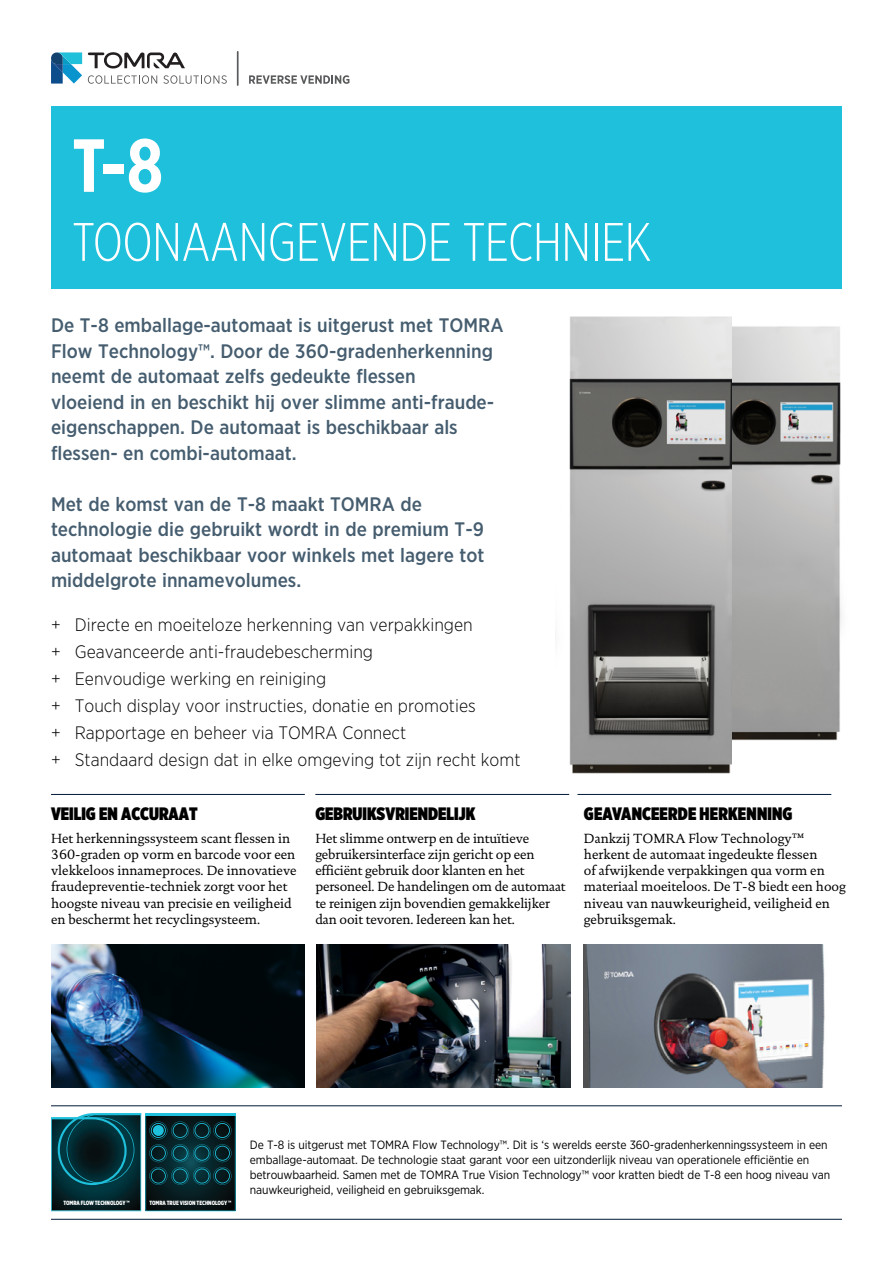
<style>
.page{position:relative;width:893px;height:1263px;background:#fff}
.page>*{position:absolute;margin:0;border:0;box-sizing:border-box;transform-origin:0 0}
.t1{font:700 75px "Gotham X Narrow";color:#fff}
.t2{font:300 54px "Gotham X Narrow";letter-spacing:-.01em;color:#fff}
.t3{font:500 19.5px/25.5px "Gotham Narrow";color:#455d6f}
.t4{font:300 18px/27px "Gotham Narrow";color:#000}
.t5{font:900 18px "Gotham X Narrow";color:#000}
.t6{font:13.5px/16.2px "DTL Documenta T";color:#000}
.t7{font:12px/15px "Gotham Narrow";letter-spacing:-.01em;color:#000}
.t8{font:900 6.15px "Gotham X Narrow";letter-spacing:-.01em;color:#fff}
</style>
<div class="page">
<img style="left:696px;top:316px;width:146px;height:425px">
<img style="left:569px;top:317px;width:163px;height:457px">
<div style="left:51px;top:106px;width:791px;height:183px;background:#1fc0db"></div>
<svg style="left:51px;top:52px;width:176px;height:32px"></svg>
<hr style="left:237px;top:51px;width:2px;height:35px;background:#595a5c">
<svg style="left:249px;top:75px;width:100px;height:9px"></svg>
<hr style="left:51px;top:794px;width:254px;height:1px;background:#001a38">
<hr style="left:315px;top:794px;width:254px;height:1px;background:#001a38">
<hr style="left:577px;top:794px;width:254px;height:1px;background:#001a38">
<img style="left:51px;top:945px;width:254px;height:142px">
<img style="left:317px;top:945px;width:253px;height:142px">
<img style="left:584px;top:945px;width:241px;height:142px">
<hr style="left:51px;top:1105px;width:791px;height:1px;background:#001a38">
<hr style="left:51px;top:1219px;width:791px;height:1px;background:#001a38">
<svg style="left:51px;top:1113px;width:185px;height:98px;background:#0f3b43"></svg>
<h1 class="t1" style="left:72px;top:119px;width:92px">T-8</h1>
<h2 class="t2" style="left:72px;top:210px;width:580px">TOONAANGEVENDE TECHNIEK</h2>
<p class="t3" style="left:51px;top:313px;width:454px">De T-8 emballage-automaat is uitgerust met TOMRA Flow Technology™. Door de 360-gradenherkenning neemt de automaat zelfs gedeukte flessen<br>vloeiend in en beschikt hij over slimme anti-fraude&shy;eigenschappen. De automaat is beschikbaar als flessen- en combi-automaat.</p>
<h3 class="t3" style="left:51px;top:491px;width:435px">Met de komst van de T-8 maakt TOMRA de technologie die gebruikt wordt in de premium T-9 automaat beschikbaar voor winkels met lagere tot middelgrote innamevolumes.</h3>
<p class="t4" style="left:51px;top:611px;width:471px">+ Directe en moeiteloze herkenning van verpakkingen<br>+ Geavanceerde anti-fraudebescherming<br>+ Eenvoudige werking en reiniging<br>+ Touch display voor instructies, donatie en promoties<br>+ Rapportage en beheer via TOMRA Connect<br>+ Standaard design dat in elke omgeving tot zijn recht komt</p>
<h3 class="t5" style="left:51px;top:802px;width:148px">VEILIG EN ACCURAAT</h3>
<h3 class="t5" style="left:315px;top:802px;width:162px">GEBRUIKSVRIENDELIJK</h3>
<p class="t6" style="left:51px;top:830px;width:247px">Het herkenningssysteem scant flessen in 360-graden op vorm en barcode voor een vlekkeloos innameproces. De innovatieve fraudepreventie-techniek zorgt voor het hoogste niveau van precisie en veiligheid en beschermt het recyclingsysteem.</p>
<p class="t6" style="left:315px;top:830px;width:252px">Het slimme ontwerp en de intuïtieve gebruikersinterface zijn gericht op een efficiënt gebruik door klanten en het personeel. De handelingen om de automaat te reinigen zijn bovendien gemakkelijker dan ooit tevoren. Iedereen kan het.</p>
<h3 class="t5" style="left:584px;top:802px;width:210px">GEAVANCEERDE HERKENNING</h3>
<p class="t6" style="left:584px;top:830px;width:264px">Dankzij TOMRA Flow Technology™ herkent de automaat ingedeukte flessen<br>of afwijkende verpakkingen qua vorm en materiaal moeiteloos. De T-8 biedt een hoog niveau van nauwkeurigheid, veiligheid en gebruiksgemak.</p>
<p class="t8" style="left:64px;top:1199px;width:68px">TOMRA FLOW TECHNOLOGY ™</p>
<p class="t8" style="left:150px;top:1199px;width:83px">TOMRA TRUE VISION TECHNOLOGY ™</p>
<p class="t7" style="left:250px;top:1136px;width:582px">De T-8 is uitgerust met TOMRA Flow Technology™. Dit is ‘s werelds eerste 360-gradenherkenningssysteem in een emballage-automaat. De technologie staat garant voor een uitzonderlijk niveau van operationele efficiëntie en betrouwbaarheid. Samen met de TOMRA True Vision Technology™ voor kratten biedt de T-8 een hoog niveau van nauwkeurigheid, veiligheid en gebruiksgemak.</p>
</div>
